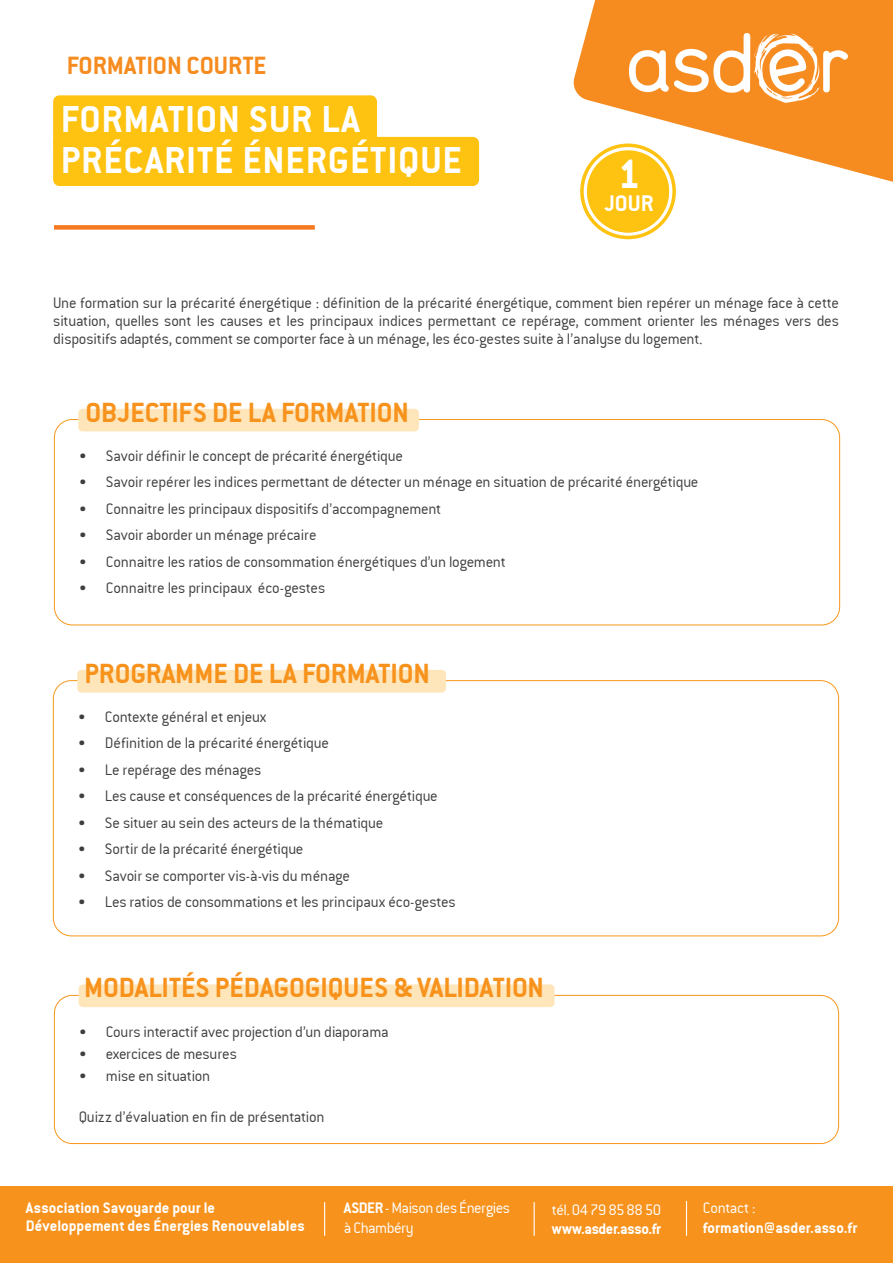
<style>
.page{position:relative;width:893px;height:1263px;background:#fff}
.page>*{position:absolute;margin:0;border:0;box-sizing:border-box;transform-origin:0 0}
.t1{font:44.4px "Conduit ITCTT Bold";color:#fff}
.t2{font:40.5px/40.5px "Conduit ITCTT Bold";letter-spacing:.02em;color:#fff}
.t3{font:30px "Conduit ITCTT Bold";color:#f7931d}
.t4{font:27px "Conduit ITCTT Bold";color:#f68b1f}
.t5{font:24.45px "Conduit ITCTT Bold";color:#fff}
.Texte{font:16.5px/18px "Conduit ITCTT Light";letter-spacing:-.015em;color:#3e3e3f;text-align:justify}
.t6{font:16.5px/18px "Conduit ITCTT Bold";color:#fff}
.t7{font:16.5px "Conduit ITCTT Light";letter-spacing:-.03em;color:#fff}
.t8{font:16.5px/19.8px "Conduit ITCTT Bold";letter-spacing:-.03em;color:#fff}
.s1{font-family:"Conduit ITCTT Bold"}
.s2{font-family:"Conduit ITCTT Light"}
</style>
<div class="page">
<svg style="left:573px;top:0;width:320px;height:182px;fill:#f68b1f"></svg>
<img style="left:630px;top:34px;width:218px;height:69px">
<div style="left:54px;top:225px;width:261px;height:5px;background:#f47921"></div>
<div style="left:0;top:1186px;width:893px;height:77px;background:#f7931d"></div>
<hr style="left:324px;top:1202px;width:1px;height:34px;background:#fff">
<hr style="left:534px;top:1202px;width:1px;height:34px;background:#fff">
<hr style="left:686px;top:1201px;width:1px;height:35px;background:#fff">
<div style="left:53px;top:95px;width:324px;height:56px;background:#fec210;border-radius:6px"></div>
<div style="left:53px;top:137px;width:426px;height:49px;background:#fec210;border-radius:6px"></div>
<svg style="left:580px;top:144px;width:96px;height:95px"></svg>
<div style="left:587px;top:151px;width:82px;height:81px;background:#fec210;border-radius:50%"></div>
<div style="left:78px;top:409px;width:341px;height:22px;background:#fee6ba;border-radius:4px"></div>
<div style="left:77px;top:670px;width:369px;height:22px;background:#fee6ba;border-radius:4px"></div>
<div style="left:54px;top:995px;width:785px;height:149px;border:1px solid #f7971d;border-radius:18px"></div>
<div style="left:79px;top:984px;width:475px;height:23px;background:#fee6ba;border-radius:4px"></div>
<p class="t4" style="left:67px;top:49px;width:201px">FORMATION COURTE</p>
<p class="t2" style="left:61px;top:98px;width:403px">FORMATION SUR LA<br>PRÉCARITÉ ÉNERGÉTIQUE</p>
<p class="t1" style="left:618px;top:147px;width:24px">1</p>
<p class="t5" style="left:604px;top:189px;width:51px">JOUR</p>
<p class="Texte" style="left:53px;top:293px;width:787px">Une formation sur la précarité énergétique : définition de la précarité énergétique, comment bien repérer un ménage face à cette situation, quelles sont les causes et les principaux indices permettant ce repérage, comment orienter les ménages vers des dispositifs adaptés, comment se comporter face à un ménage, les éco-gestes suite à l’analyse du logement.</p>
<p class="t3" style="left:85px;top:394px;width:325px">OBJECTIFS DE LA FORMATION</p>
<p class="Texte" style="left:79px;top:446px;width:325px">• Savoir définir le concept de précarité énergétique</p>
<p class="Texte" style="left:79px;top:473px;width:621px">• Savoir repérer les indices permettant de détecter un ménage en situation de précarité énergétique</p>
<p class="Texte" style="left:79px;top:499px;width:364px">• Connaitre les principaux dispositifs d’accompagnement</p>
<p class="Texte" style="left:79px;top:526px;width:239px">• Savoir aborder un ménage précaire</p>
<p class="Texte" style="left:79px;top:552px;width:428px">• Connaitre les ratios de consommation énergétiques d’un logement</p>
<p class="Texte" style="left:79px;top:579px;width:248px">• Connaitre les principaux éco-gestes</p>
<p class="t3" style="left:84px;top:655px;width:347px">PROGRAMME DE LA FORMATION</p>
<p class="Texte" style="left:78px;top:707px;width:190px">• Contexte général et enjeux</p>
<p class="Texte" style="left:78px;top:734px;width:253px">• Définition de la précarité énergétique</p>
<p class="Texte" style="left:78px;top:760px;width:185px">• Le repérage des ménages</p>
<p class="Texte" style="left:78px;top:787px;width:361px">• Les cause et conséquences de la précarité énergétique</p>
<p class="Texte" style="left:78px;top:813px;width:307px">• Se situer au sein des acteurs de la thématique</p>
<p class="Texte" style="left:78px;top:840px;width:227px">• Sortir de la précarité énergétique</p>
<p class="Texte" style="left:78px;top:866px;width:274px">• Savoir se comporter vis-à-vis du ménage</p>
<p class="Texte" style="left:78px;top:893px;width:379px">• Les ratios de consommations et les principaux éco-gestes</p>
<p class="t3" style="left:84px;top:969px;width:461px">MODALITÉS PÉDAGOGIQUES &amp; VALIDATION</p>
<p class="Texte" style="left:79px;top:1022px;width:312px">• Cours interactif avec projection d’un diaporama</p>
<p class="Texte" style="left:79px;top:1044px;width:160px">• exercices de mesures</p>
<p class="Texte" style="left:79px;top:1067px;width:133px">• mise en situation</p>
<p class="Texte" style="left:79px;top:1107px;width:247px">Quizz d’évaluation en fin de présentation</p>
<p class="t7" style="left:344px;top:1198px;width:168px"><span class="s1">ASDER</span> - Maison des Énergies</p>
<p class="t7" style="left:344px;top:1218px;width:71px">à Chambéry</p>
<p class="t6" style="left:26px;top:1199px;width:280px">Association Savoyarde pour le<br>Développement des Énergies Renouvelables</p>
<p class="t7" style="left:703px;top:1198px;width:54px">Contact :</p>
<p class="t8" style="left:552px;top:1199px;width:111px"><span class="s2">tél. 0479858850 </span>www.asder.asso.fr</p>
<p class="t6" style="left:703px;top:1218px;width:156px">formation@asder.asso.fr</p>
</div>
